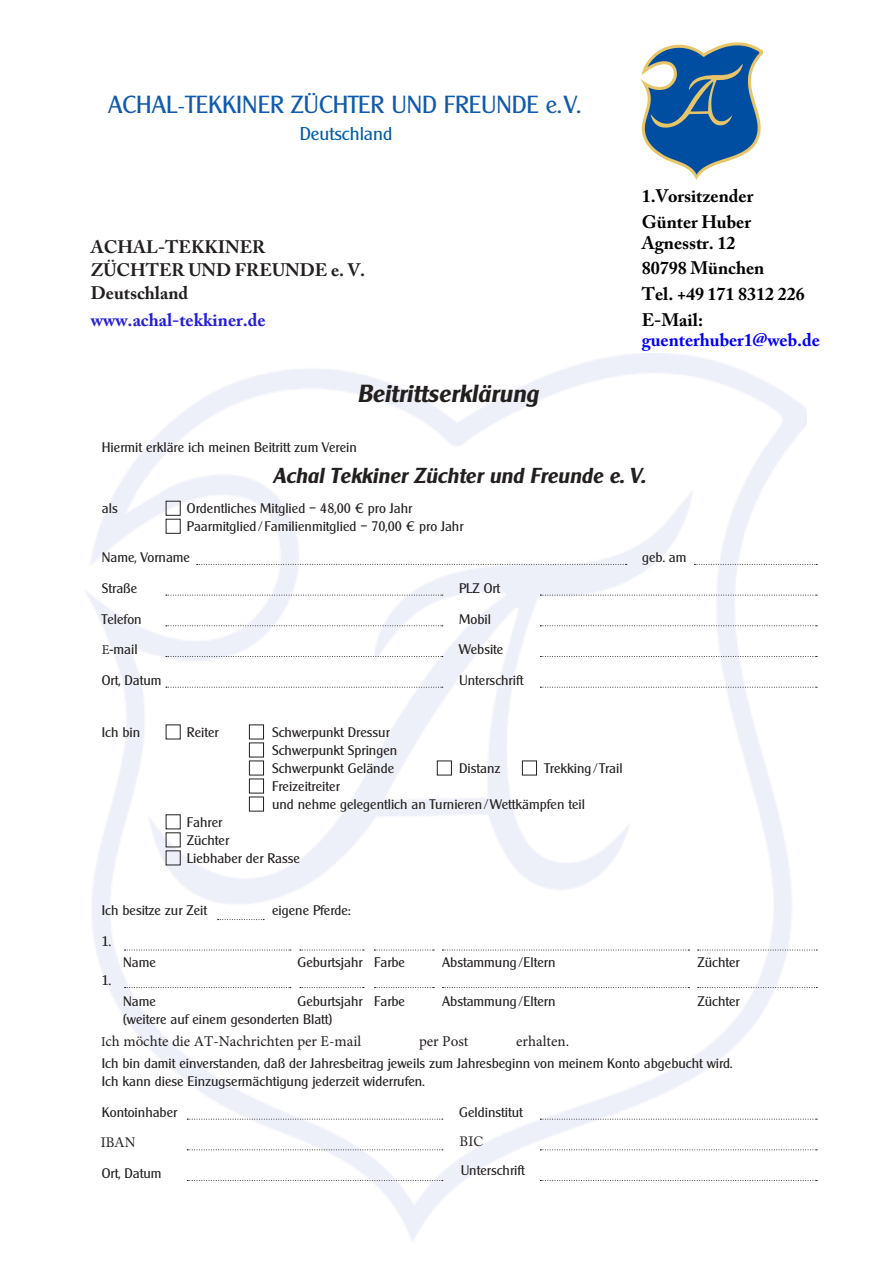
<style>
.page{position:relative;width:893px;height:1263px;background:#fff}
.page>*{position:absolute;margin:0;border:0;box-sizing:border-box;transform-origin:0 0}
.t1{font:24px "Clear Gothic Serial";color:#115aad}
.t2{font:italic 700 24px "Clear Gothic Serial";color:#231f1f}
.t3{font:italic 700 21px "Clear Gothic Serial";color:#231f1f}
.t4{font:700 18px/25.8px "Adobe Caslon Pro";color:#000}
.t5{font:700 18px/23px "Adobe Caslon Pro";color:#231f1f}
.t6{font:700 18px "Adobe Caslon Pro";color:#241edc}
.t7{font:700 18px "Adobe Caslon Pro";color:#0000f8}
.t8{font:18px "Clear Gothic Serial";color:#005baa}
.t9{font:15px "Minion Pro";color:#241e1e}
.t10{font:13.5px/18px "Clear Gothic Serial";color:#231f1f}
.t11{font:13.5px "Adobe Caslon Pro";color:#231f1f}
.s1{font-family:"Minion Pro"}
.s2{color:#005baa}
.s3{font-size:13.5px}
</style>
<div class="page">
<img style="left:86px;top:353px;width:720px;height:888px">
<svg style="left:537px;top:564px;width:90px;height:1px"></svg>
<svg style="left:694px;top:564px;width:123px;height:1px"></svg>
<svg style="left:540px;top:595px;width:277px;height:1px"></svg>
<svg style="left:540px;top:625px;width:277px;height:1px"></svg>
<svg style="left:540px;top:656px;width:277px;height:1px"></svg>
<svg style="left:540px;top:687px;width:277px;height:1px"></svg>
<svg style="left:165px;top:500px;width:372px;height:366px"></svg>
<svg style="left:218px;top:919px;width:46px;height:1px"></svg>
<svg style="left:125px;top:987px;width:166px;height:1px"></svg>
<svg style="left:442px;top:987px;width:247px;height:1px"></svg>
<svg style="left:300px;top:987px;width:64px;height:1px"></svg>
<svg style="left:374px;top:987px;width:60px;height:1px"></svg>
<svg style="left:187px;top:1119px;width:256px;height:1px"></svg>
<svg style="left:187px;top:1149px;width:256px;height:1px"></svg>
<svg style="left:187px;top:1180px;width:256px;height:1px"></svg>
<svg style="left:540px;top:1119px;width:277px;height:1px"></svg>
<svg style="left:540px;top:1149px;width:277px;height:1px"></svg>
<svg style="left:540px;top:1180px;width:277px;height:1px"></svg>
<svg style="left:125px;top:950px;width:166px;height:1px"></svg>
<svg style="left:442px;top:950px;width:247px;height:1px"></svg>
<svg style="left:300px;top:950px;width:64px;height:1px"></svg>
<svg style="left:374px;top:950px;width:60px;height:1px"></svg>
<svg style="left:697px;top:987px;width:120px;height:1px"></svg>
<svg style="left:697px;top:950px;width:120px;height:1px"></svg>
<svg style="left:640px;top:43px;width:123px;height:137px"></svg>
<h1 class="t1" style="left:108px;top:90px;width:474px">ACHAL<span class="s1">-</span>TEKKINER ZÜCHTER UND FREUNDE e. V<span class="s2">.</span></h1>
<h3 class="t8" style="left:300px;top:122px;width:94px">Deutschland</h3>
<h3 class="t5" style="left:91px;top:235px;width:276px">ACHAL-TEKKINER<br>ZÜCHTER UND FREUNDE e. V.<br>Deutschland</h3>
<h3 class="t6" style="left:91px;top:309px;width:176px">www.achal-tekkiner.de</h3>
<h1 class="t2" style="left:357px;top:379px;width:182px">Beitrittserklärung</h1>
<h3 class="t4" style="left:641px;top:183px;width:113px">1.Vorsitzender<br>Günter Huber</h3>
<h3 class="t4" style="left:641px;top:229px;width:165px">Agnesstr. 12<br>80798 München<br>Tel. +49 171 8312 226<br>E-Mail :</h3>
<h3 class="t7" style="left:641px;top:329px;width:180px">guenterhuber1@web.de</h3>
<p class="t10" style="left:102px;top:438px;width:256px">Hiermit erkläre ich meinen Beitritt zum Verein</p>
<h2 class="t3" style="left:273px;top:463px;width:374px">Achal Tekkiner Züchter und Freunde e. V.</h2>
<p class="t10" style="left:102px;top:500px;width:17px">als</p>
<p class="t10" style="left:187px;top:500px;width:278px">Ordentliches Mitglied – 48,00 ¤ pro Jahr<br>Paarmitglied / Familienmitglied – 70,00 ¤ pro Jahr</p>
<p class="t10" style="left:102px;top:548px;width:90px">Name, Vorname</p>
<p class="t10" style="left:642px;top:548px;width:46px">geb. am</p>
<p class="t10" style="left:102px;top:579px;width:37px">Straße</p>
<p class="t10" style="left:459px;top:579px;width:43px">PLZ Ort</p>
<p class="t10" style="left:102px;top:610px;width:41px">Telefon</p>
<p class="t10" style="left:459px;top:610px;width:33px">Mobil</p>
<p class="t10" style="left:102px;top:641px;width:37px"><span class="s1">E</span>-mail</p>
<p class="t10" style="left:459px;top:641px;width:46px">Website</p>
<p class="t10" style="left:102px;top:671px;width:61px">Ort, Datum</p>
<p class="t10" style="left:459px;top:671px;width:66px">Unterschrift</p>
<p class="t10" style="left:102px;top:723px;width:40px">Ich bin</p>
<p class="t10" style="left:187px;top:723px;width:33px">Reiter</p>
<p class="t10" style="left:272px;top:723px;width:127px">Schwerpunkt Dressur<br>Schwerpunkt Springen<br>Schwerpunkt Gelände</p>
<p class="t10" style="left:459px;top:759px;width:43px">Distanz</p>
<p class="t10" style="left:544px;top:759px;width:80px">Trekking / Trail</p>
<p class="t10" style="left:272px;top:777px;width:314px">Freizeitreiter<br>und nehme gelegentlich an Turnieren / Wettkämpfen teil</p>
<p class="t10" style="left:187px;top:813px;width:114px">Fahrer<br>Züchter<br>Liebhaber der Rasse</p>
<p class="t10" style="left:102px;top:901px;width:107px">Ich besitze zur Zeit</p>
<p class="t10" style="left:272px;top:901px;width:80px">eigene Pferde:</p>
<p class="t10" style="left:102px;top:932px;width:11px">1.</p>
<p class="t10" style="left:123px;top:953px;width:34px">Name</p>
<p class="t10" style="left:297px;top:953px;width:109px">Geburtsjahr Farbe</p>
<p class="t10" style="left:442px;top:953px;width:115px">Abstammung / Eltern</p>
<p class="t10" style="left:697px;top:953px;width:44px">Züchter</p>
<p class="t10" style="left:102px;top:971px;width:11px">1.</p>
<p class="t10" style="left:123px;top:992px;width:34px">Name</p>
<p class="t10" style="left:297px;top:992px;width:109px">Geburtsjahr Farbe</p>
<p class="t10" style="left:442px;top:992px;width:115px">Abstammung / Eltern</p>
<p class="t10" style="left:697px;top:992px;width:44px">Züchter</p>
<p class="t10" style="left:123px;top:1010px;width:211px">(weitere auf einem gesonderten Blatt)</p>
<p class="t10" style="left:102px;top:1054px;width:632px">Ich bin damit einverstanden, daß der Jahresbeitrag jeweils zum Jahresbeginn von meinem Konto abgebucht wird.<br>Ich kann diese Einzugsermächtigung jederzeit widerrufen.</p>
<p class="t10" style="left:102px;top:1103px;width:77px">Kontoinhaber</p>
<p class="t10" style="left:459px;top:1103px;width:65px">Geldinstitut</p>
<p class="t11" style="left:101px;top:1134px;width:36px">IBAN</p>
<p class="t11" style="left:459px;top:1134px;width:25px">BIC</p>
<p class="t10" style="left:102px;top:1165px;width:61px">Ort, Datum</p>
<p class="t10" style="left:460px;top:1162px;width:66px">Unterschrift</p>
<p class="t9" style="left:101px;top:1031px;width:262px"><span class="s3">I</span>ch möchte die AT-Nachrichten per E-mail</p>
<p class="t9" style="left:419px;top:1031px;width:51px">per Post</p>
<p class="t9" style="left:516px;top:1031px;width:54px">erhalten.</p>
</div>
